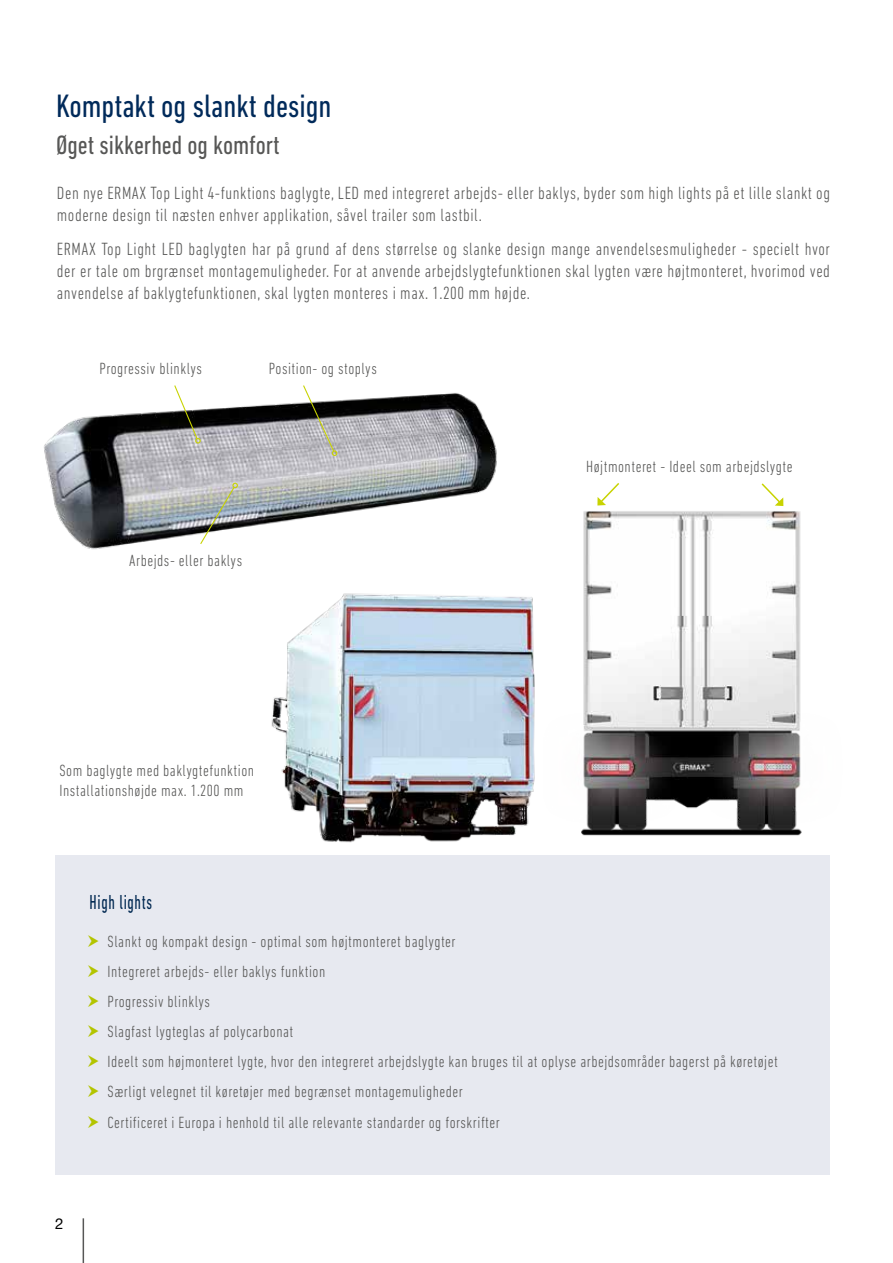
<style>
.page{position:relative;width:893px;height:1263px;background:#fff}
.page>*{position:absolute;margin:0;border:0;box-sizing:border-box;transform-origin:0 0}
.t1{font:condensed 33px "DIN Next LT Pro";color:#002a5a}
.t2{font:condensed 27px "DIN Next LT Pro";color:#575756}
.t3{font:condensed 20.7px "DIN Next LT Pro";letter-spacing:.04em;color:#002851;scale:.8 1}
.t4{font:300 condensed 18px/21.6px "DIN Next LT Pro";letter-spacing:.03em;color:#575756}
.t5{font:300 condensed 16.5px/30.3px "DIN Next LT Pro";letter-spacing:.03em;color:#575756}
.t6{font:15px "Helvetica Neue LT Pro";color:#000}
</style>
<div class="page">
<img style="left:44px;top:393px;width:453px;height:157px">
<svg style="left:199px;top:482px;width:39px;height:63px"></svg>
<svg style="left:173px;top:385px;width:28px;height:58px"></svg>
<svg style="left:302px;top:385px;width:35px;height:71px"></svg>
<img style="left:581px;top:497px;width:221px;height:339px">
<img style="left:271px;top:593px;width:264px;height:250px">
<hr style="left:83px;top:1218px;width:1px;height:45px;background:#575756">
<div style="left:56px;top:855px;width:774px;height:320px;background:#e7e9f0"></div>
<svg style="left:597px;top:483px;width:24px;height:22px"></svg>
<svg style="left:760px;top:483px;width:23px;height:23px"></svg>
<h1 class="t1" style="left:56px;top:87px;width:277px">Komptakt og slankt design</h1>
<h2 class="t2" style="left:56px;top:129px;width:225px">Øget sikkerhed og komfort</h2>
<p class="t4" style="left:57px;top:182px;width:775px">Den nye ERMAX Top Light 4-funktions baglygte, LED med integreret arbejds- eller baklys, byder som high lights på et lille slankt og moderne design til næsten enhver applikation, såvel trailer som lastbil.</p>
<p class="t4" style="left:57px;top:238px;width:775px;text-align:justify">ERMAX Top Light LED baglygten har på grund af dens størrelse og slanke design mange anvendelsesmuligheder - specielt hvor der er tale om brgrænset montagemuligheder. For at anvende arbejdslygtefunktionen skal lygten være højtmonteret, hvorimod ved anvendelse af baklygtefunktionen, skal lygten monteres i max. 1.200 mm højde.</p>
<p class="t5" style="left:100px;top:353px;width:104px">Progressiv blinklys</p>
<p class="t5" style="left:269px;top:353px;width:110px">Position- og stoplys</p>
<p class="t5" style="left:129px;top:545px;width:114px">Arbejds- eller baklys</p>
<p class="t5" style="left:60px;top:761px;width:196px;line-height:19.5px">Som baglygte med baklygtefunktion<br>Installationshøjde max. 1.200 mm</p>
<p class="t3" style="left:90px;top:890px;width:79px">High lights</p>
<p class="t5" style="left:586px;top:451px;width:208px">Højtmonteret - Ideel som arbejdslygte</p>
<p class="t6" style="left:55px;top:1214px;width:10px">2</p>
<p class="t5" style="left:108px;top:926px;width:672px">Slankt og kompakt design - optimal som højtmonteret baglygter<br>Integreret arbejds- eller baklys funktion<br>Progressiv blinklys<br>Slagfast lygteglas af polycarbonat<br>Ideelt som højmonteret lygte, hvor den integreret arbejdslygte kan bruges til at oplyse arbejdsområder bagerst på køretøjet Særligt velegnet til køretøjer med begrænset montagemuligheder<br>Certificeret i Europa i henhold til alle relevante standarder og forskrifter</p>
</div>
